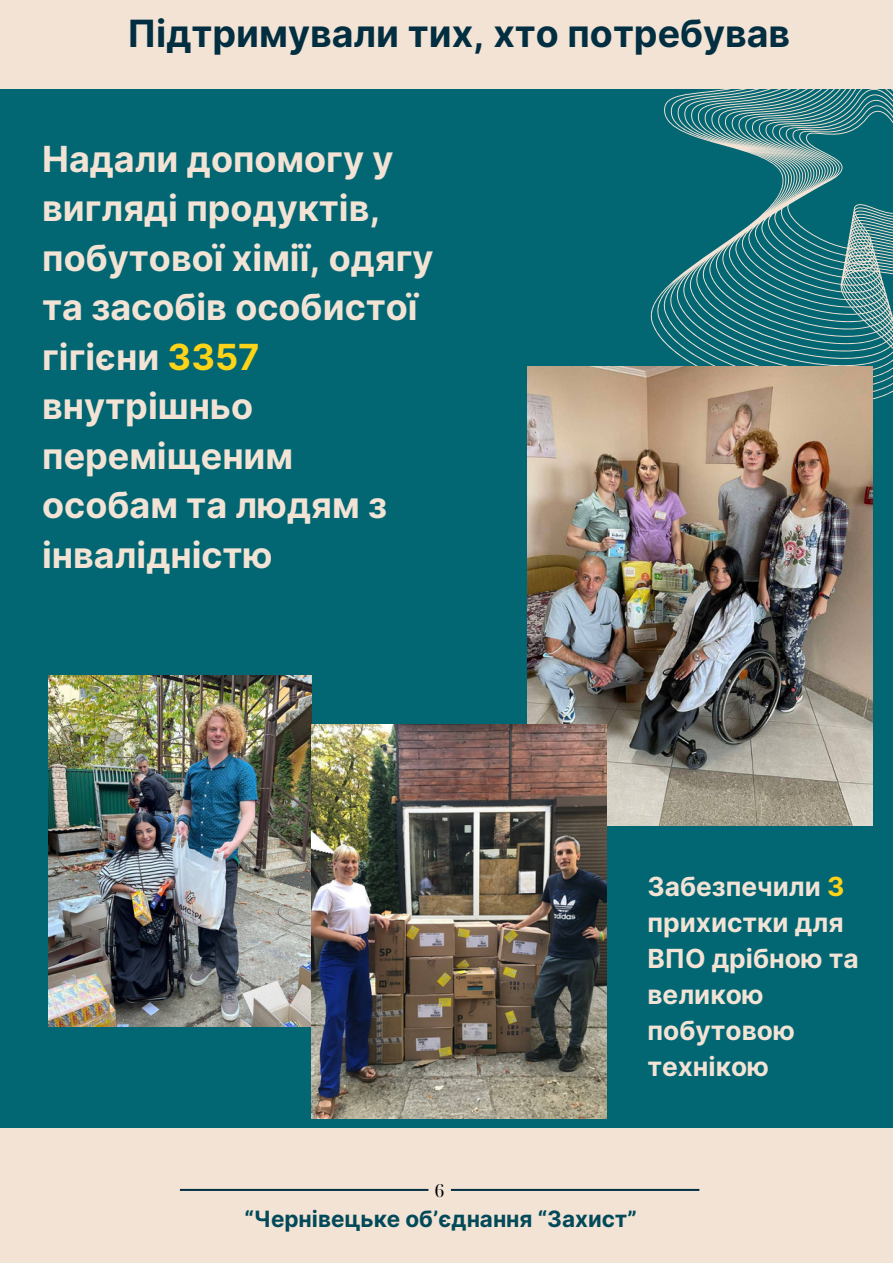
<style>
.page{position:relative;width:893px;height:1264px;background:#fff}
.page>*{position:absolute;margin:0;border:0;box-sizing:border-box;transform-origin:0 0}
.t1{font:700 37.5px "Inter";color:#012e40}
.t2{font:700 36px/49.5px "Inter";color:#f2e3d5}
.t3{font:700 26.25px/36px "Inter";color:#f2e3d5}
.t4{font:700 22.5px "Inter";color:#024959}
.t5{font:18px "Noto Serif Display";color:#000}
.s1{color:#ffd317}
</style>
<div class="page">
<div style="left:0;top:0;width:892px;height:1262px;background:#026773"></div>
<div style="left:0;top:1128px;width:892px;height:134px;background:#f2e3d5"></div>
<svg style="left:180px;top:1188px;width:519px;height:2px"></svg>
<div style="left:0;top:0;width:892px;height:89px;background:#f2e3d5"></div>
<svg style="left:650px;top:89px;width:242px;height:318px"></svg>
<img style="left:527px;top:366px;width:345px;height:460px">
<img style="left:48px;top:675px;width:263px;height:351px">
<img style="left:311px;top:725px;width:295px;height:393px">
<p class="t1" style="left:127px;top:10px;width:664px">Підтримували тих, хто потребував</p>
<p class="t2" style="left:42px;top:134px;width:393px">Надали допомогу у вигляді продуктів, побутової хімії, одягу та засобів особистої гігієни <span class="s1">3357 </span>внутрішньо переміщеним особам та людям з інвалідністю</p>
<p class="t3" style="left:647px;top:868px;width:213px">Забезпечили <span class="s1">3 </span>прихистки для<br>ВПО дрібною та великою побутовою технікою</p>
<p class="t5" style="left:434px;top:1177px;width:12px">6</p>
<p class="t4" style="left:244px;top:1205px;width:394px">“Чернівецьке об’єднання “Захист”</p>
</div>
